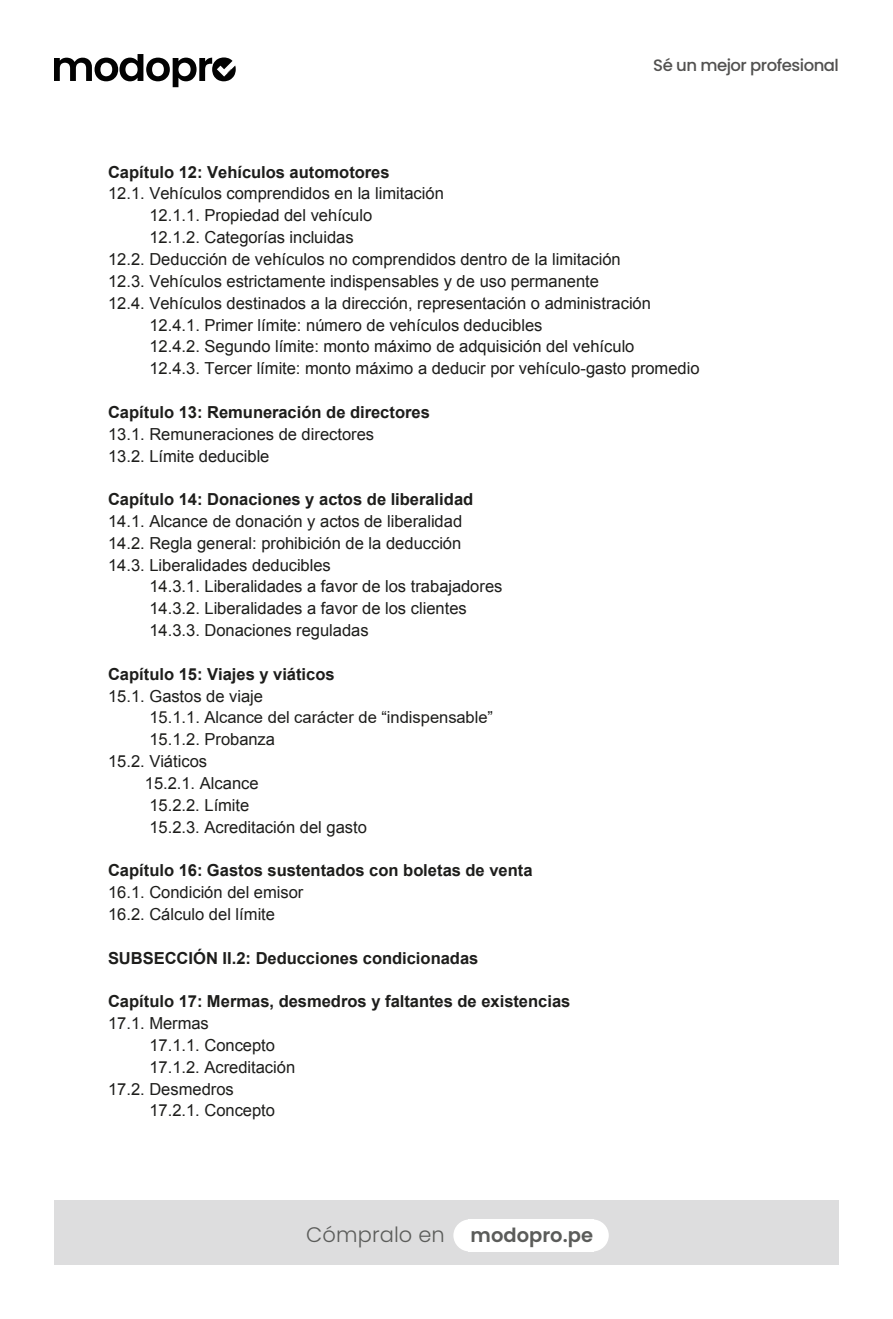
<style>
.page{position:relative;width:893px;height:1319px;background:#fff}
.page>*{position:absolute;margin:0;border:0;box-sizing:border-box;transform-origin:0 0}
.t1{font:300 21px "Poppins";letter-spacing:.005em;color:#5b5c5a}
.t2{font:16.5px/21.8px "Arial";color:#1d1d1b}
.t3{font:700 16.5px "Arial";color:#1d1d1b}
.t4{font:500 16.5px "Poppins";letter-spacing:-.03em;color:#525150}
.s1{font-weight:600;font-size:19.5px}
</style>
<div class="page">
<svg style="left:54px;top:54px;width:182px;height:33px"></svg>
<div style="left:54px;top:1200px;width:785px;height:64px;background:#ddddde"></div>
<div style="left:453px;top:1219px;width:33px;height:32px;background:#fff;border-radius:50%"></div>
<div style="left:576px;top:1219px;width:33px;height:32px;background:#fff;border-radius:50%"></div>
<div style="left:468px;top:1219px;width:126px;height:32px;background:#fff"></div>
<p class="t4" style="left:653px;top:56px;width:187px">Sé un mejor profesional</p>
<p class="t3" style="left:108px;top:161px;width:283px">Capítulo 12: Vehículos automotores</p>
<p class="t2" style="left:108px;top:183px;width:337px">12.1. Vehículos comprendidos en la limitación</p>
<p class="t2" style="left:149px;top:205px;width:224px">12.1.1. Propiedad del vehículo</p>
<p class="t2" style="left:149px;top:227px;width:206px">12.1.2. Categorías incluidas</p>
<p class="t2" style="left:108px;top:248px;width:514px">12.2. Deducción de vehículos no comprendidos dentro de la limitación</p>
<p class="t2" style="left:108px;top:270px;width:492px">12.3. Vehículos estrictamente indispensables y de uso permanente</p>
<p class="t2" style="left:108px;top:292px;width:544px">12.4. Vehículos destinados a la dirección, representación o administración</p>
<p class="t2" style="left:149px;top:314px;width:395px">12.4.1. Primer límite: número de vehículos deducibles</p>
<p class="t2" style="left:149px;top:336px;width:486px">12.4.2. Segundo límite: monto máximo de adquisición del vehículo</p>
<p class="t2" style="left:149px;top:357px;width:552px">12.4.3. Tercer límite: monto máximo a deducir por vehículo-gasto promedio</p>
<p class="t3" style="left:108px;top:401px;width:323px">Capítulo 13: Remuneración de directores</p>
<p class="t2" style="left:108px;top:423px;width:268px">13.1. Remuneraciones de directores<br>13.2. Límite deducible</p>
<p class="t3" style="left:108px;top:488px;width:367px">Capítulo 14: Donaciones y actos de liberalidad</p>
<p class="t2" style="left:108px;top:510px;width:356px;text-align:justify">14.1. Alcance de donación y actos de liberalidad 14.2. Regla general: prohibición de la deducción 14.3. Liberalidades deducibles</p>
<p class="t2" style="left:149px;top:575px;width:355px">14.3.1. Liberalidades a favor de los trabajadores<br>14.3.2. Liberalidades a favor de los clientes<br>14.3.3. Donaciones reguladas</p>
<p class="t3" style="left:108px;top:663px;width:228px">Capítulo 15: Viajes y viáticos</p>
<p class="t2" style="left:108px;top:685px;width:157px">15.1. Gastos de viaje</p>
<p class="t2" style="left:149px;top:706px;width:345px">15.1.1. Alcance del carácter de “indispensable”</p>
<p class="t2" style="left:149px;top:728px;width:127px">15.1.2. Probanza</p>
<p class="t2" style="left:108px;top:750px;width:101px">15.2. Viáticos</p>
<p class="t2" style="left:145px;top:772px;width:115px">15.2.1. Alcance</p>
<p class="t2" style="left:149px;top:794px;width:102px">15.2.2. Límite</p>
<p class="t2" style="left:149px;top:816px;width:219px">15.2.3. Acreditación del gasto</p>
<p class="t3" style="left:108px;top:859px;width:426px">Capítulo 16: Gastos sustentados con boletas de venta</p>
<p class="t2" style="left:108px;top:881px;width:197px">16.1. Condición del emisor<br>16.2. Cálculo del límite</p>
<p class="t3" style="left:108px;top:946px;width:372px">SUBSECCIÓN II.2: Deducciones condicionadas</p>
<p class="t3" style="left:108px;top:990px;width:464px">Capítulo 17: Mermas, desmedros y faltantes de existencias</p>
<p class="t2" style="left:108px;top:1012px;width:102px">17.1. Mermas</p>
<p class="t2" style="left:149px;top:1034px;width:127px">17.1.1. Concepto</p>
<p class="t2" style="left:149px;top:1056px;width:147px">17.1.2. Acreditación</p>
<p class="t2" style="left:108px;top:1077px;width:127px">17.2. Desmedros</p>
<p class="t2" style="left:149px;top:1099px;width:127px">17.2.1. Concepto</p>
<p class="t1" style="left:306px;top:1222px;width:288px">Cómpralo en <span class="s1">modopro.pe</span></p>
</div>
